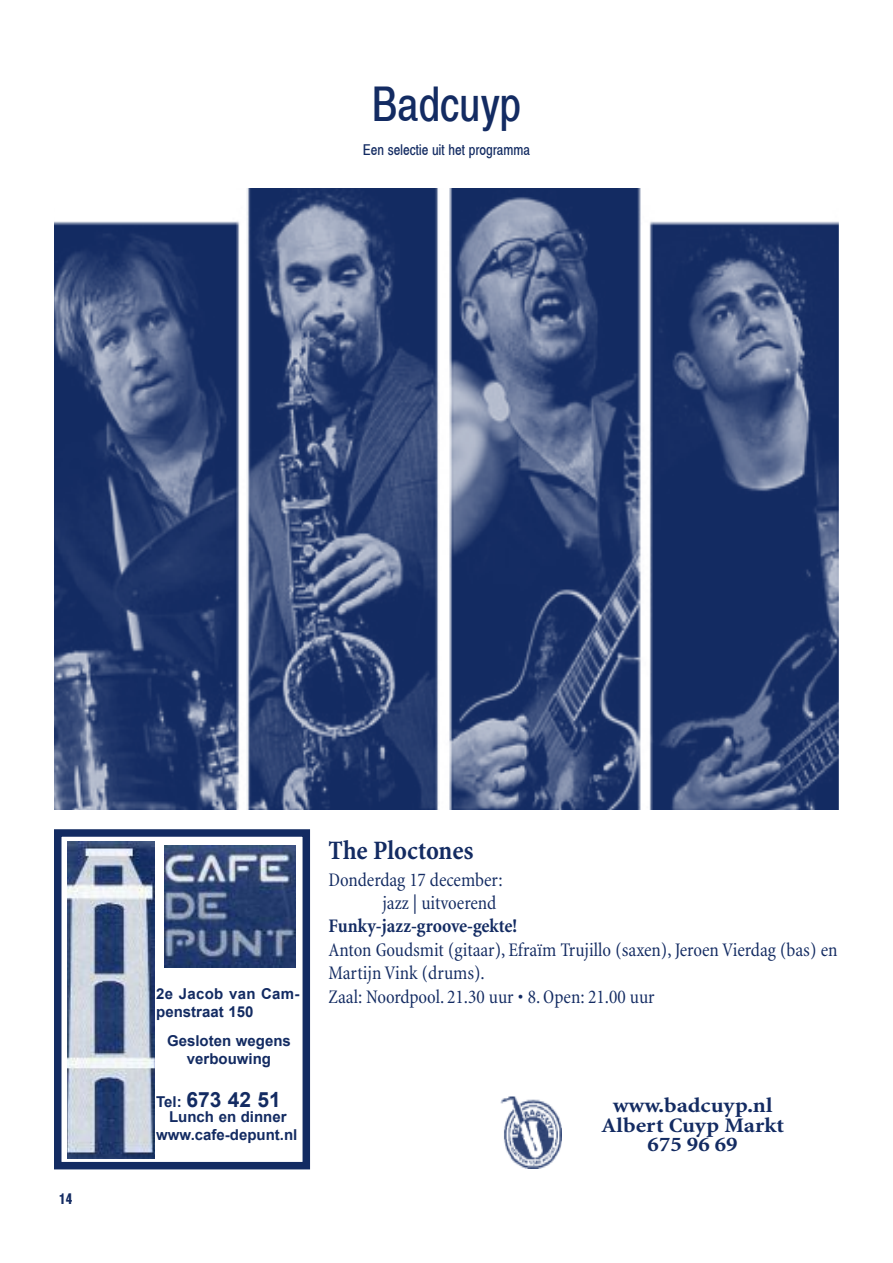
<style>
.page{position:relative;width:893px;height:1263px;background:#fff}
.page>*{position:absolute;margin:0;border:0;box-sizing:border-box;transform-origin:0 0}
.t1{font:48px "Xerox Sans Serif Narrow FC";color:#132b62}
.t2{font:700 condensed 27px "Minion";letter-spacing:-.005em;color:#132b62}
.t3{font:700 condensed 21px/19.6px "Minion";color:#132b62;text-align:center;scale:1.21 1}
.t4{font:700 21px "Arial";color:#132b62}
.t5{font:condensed 19.5px/23.4px "Minion";color:#132b62}
.t6{font:700 condensed 19.5px "Minion";color:#132b62}
.t7{font:700 15px/18px "Arial";color:#132b62;text-align:center}
.t8{font:15px "Xerox Sans Serif Narrow FC";color:#132b62}
.t9{font:700 15px "Xerox Sans Serif Narrow FC";color:#132b62}
.s1{font-size:15px}
</style>
<div class="page">
<div style="left:54px;top:829px;width:256px;height:340px;border:8px solid #132b62"></div>
<img style="left:68px;top:842px;width:87px;height:317px">
<img style="left:164px;top:845px;width:131px;height:123px">
<img style="left:500px;top:1096px;width:61px;height:72px">
<img style="left:54px;top:188px;width:785px;height:621px">
<h1 class="t1" style="left:372px;top:87px;width:151px">Badcuyp</h1>
<p class="t8" style="left:363px;top:144px;width:169px">Een selectie uit het programma</p>
<p class="t9" style="left:59px;top:1193px;width:15px">14</p>
<p class="t7" style="left:156px;top:984px;width:144px;text-align:left">2e Jacob van Cam&shy;penstraat 150</p>
<p class="t7" style="left:167px;top:1032px;width:125px">Gesloten wegens verbouwing</p>
<p class="t4" style="left:156px;top:1087px;width:126px"><span class="s1">Tel:</span> 673 42 51</p>
<p class="t7" style="left:156px;top:1108px;width:143px">Lunch en dinner www.cafe-depunt.nl</p>
<h2 class="t2" style="left:328px;top:840px;width:147px">The Ploctones</h2>
<p class="t5" style="left:382px;top:869px;width:122px;text-indent:-54px">Donderdag 17 december: jazz | uitvoerend</p>
<p class="t6" style="left:328px;top:919px;width:190px">Funky-jazz-groove-gekte!</p>
<p class="t5" style="left:329px;top:940px;width:510px">Anton Goudsmit (gitaar), Efraïm Trujillo (saxen), Jeroen Vierdag (bas) en<br>Martijn Vink (drums).<br>Zaal: Noordpool. 21.30 uur • 8. Open: 21.00 uur</p>
<p class="t3" style="left:601px;top:1097px;width:153px">www.badcuyp.nl<br>Albert Cuyp Markt<br>675 96 69</p>
</div>
